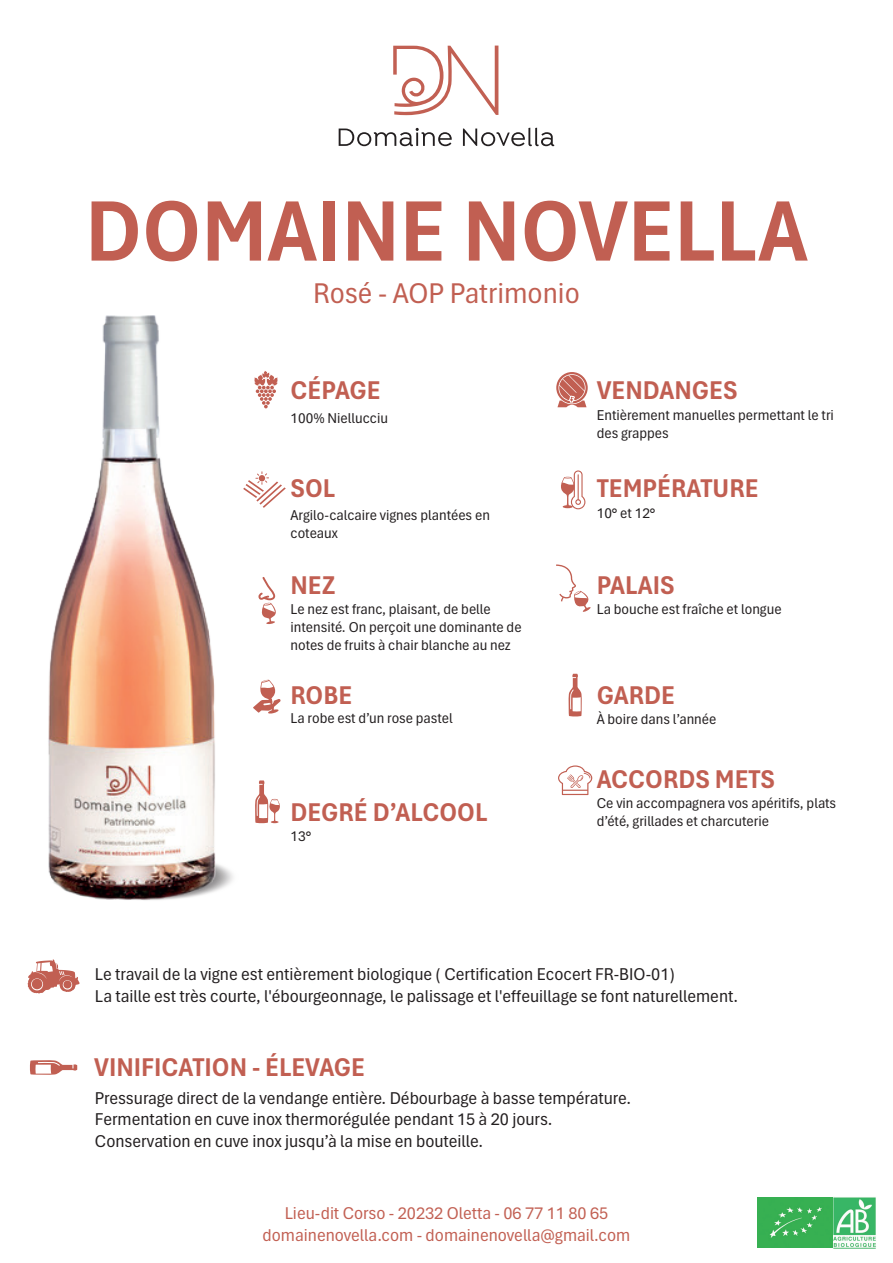
<style>
.page{position:relative;width:893px;height:1263px;background:#fff}
.page>*{position:absolute;margin:0;border:0;box-sizing:border-box;transform-origin:0 0}
.t1{font:90px "Aptos Narrow 2 bc 0000";color:#c15f52}
.t2{font:30px "Aptos Narrow 1900000 5 b 1249";color:#c15f52}
.t3{font:27px "Aptos Narrow 2 bc 0000";color:#c15f52}
.t4{font:18px/21.6px "Aptos Narrow 1900000 5 b 1249";color:#231f20}
.t5{font:18px/21.6px "Aptos Narrow 1900000 5 b 1249";color:#c26053;text-align:center}
.t6{font:15px/18px "Aptos Narrow 1900000 5 b 1249";color:#231f20}
</style>
<div class="page">
<svg style="left:339px;top:128px;width:113px;height:18px"></svg>
<svg style="left:463px;top:128px;width:91px;height:18px"></svg>
<svg style="left:393px;top:46px;width:105px;height:69px"></svg>
<img style="left:757px;top:1197px;width:119px;height:52px">
<svg style="left:561px;top:470px;width:24px;height:39px"></svg>
<svg style="left:556px;top:564px;width:35px;height:48px"></svg>
<svg style="left:568px;top:674px;width:14px;height:43px"></svg>
<svg style="left:556px;top:372px;width:32px;height:35px"></svg>
<svg style="left:558px;top:765px;width:34px;height:30px"></svg>
<svg style="left:30px;top:1060px;width:47px;height:15px"></svg>
<img style="left:27px;top:315px;width:259px;height:679px">
<h1 class="t1" style="left:85px;top:170px;width:724px">DOMAINE NOVELLA</h1>
<h2 class="t2" style="left:313px;top:273px;width:268px">Rosé - AOP Patrimonio</h2>
<h3 class="t3" style="left:291px;top:372px;width:92px">CÉPAGE</h3>
<h3 class="t3" style="left:597px;top:372px;width:142px">VENDANGES</h3>
<p class="t6" style="left:291px;top:409px;width:99px">100% Niellucciu</p>
<p class="t6" style="left:597px;top:405px;width:239px">Entièrement manuelles permettant le tri des grappes</p>
<h3 class="t3" style="left:291px;top:469px;width:46px">SOL</h3>
<h3 class="t3" style="left:597px;top:469px;width:163px">TEMPÉRATURE</h3>
<p class="t6" style="left:291px;top:506px;width:201px">Argilo-calcaire vignes plantées en coteaux</p>
<p class="t6" style="left:597px;top:503px;width:60px">10° et 12°</p>
<h3 class="t3" style="left:291px;top:566px;width:46px">NEZ</h3>
<h3 class="t3" style="left:597px;top:566px;width:80px">PALAIS</h3>
<p class="t6" style="left:291px;top:600px;width:233px">Le nez est franc, plaisant, de belle intensité. On perçoit une dominante de notes de fruits à chair blanche au nez</p>
<p class="t6" style="left:597px;top:600px;width:186px">La bouche est fraîche et longue</p>
<h3 class="t3" style="left:291px;top:677px;width:63px">ROBE</h3>
<h3 class="t3" style="left:597px;top:677px;width:80px">GARDE</h3>
<p class="t6" style="left:291px;top:709px;width:164px">La robe est d’un rose pastel</p>
<h3 class="t3" style="left:291px;top:793px;width:198px">DEGRÉ D’ALCOOL</h3>
<p class="t6" style="left:291px;top:827px;width:22px">13°</p>
<p class="t6" style="left:597px;top:709px;width:121px">À boire dans l’année</p>
<h3 class="t3" style="left:597px;top:761px;width:180px">ACCORDS METS</h3>
<p class="t6" style="left:597px;top:794px;width:241px">Ce vin accompagnera vos apéritifs, plats d’été, grillades et charcuterie</p>
<p class="t4" style="left:95px;top:963px;width:645px">Le travail de la vigne est entièrement biologique ( Certification Ecocert FR-BIO-01)<br>La taille est très courte, l'ébourgeonnage, le palissage et l'effeuillage se font naturellement.</p>
<h3 class="t3" style="left:94px;top:1048px;width:272px">VINIFICATION - ÉLEVAGE</h3>
<p class="t4" style="left:95px;top:1086px;width:538px">Pressurage direct de la vendange entière. Débourbage à basse température.<br>Fermentation en cuve inox thermorégulée pendant 15 à 20 jours.<br>Conservation en cuve inox jusqu’à la mise en bouteille.</p>
<p class="t5" style="left:263px;top:1202px;width:369px">Lieu-dit Corso - 20232 Oletta - 06 77 11 80 65 domainenovella.com - domainenovella@gmail.com</p>
</div>
